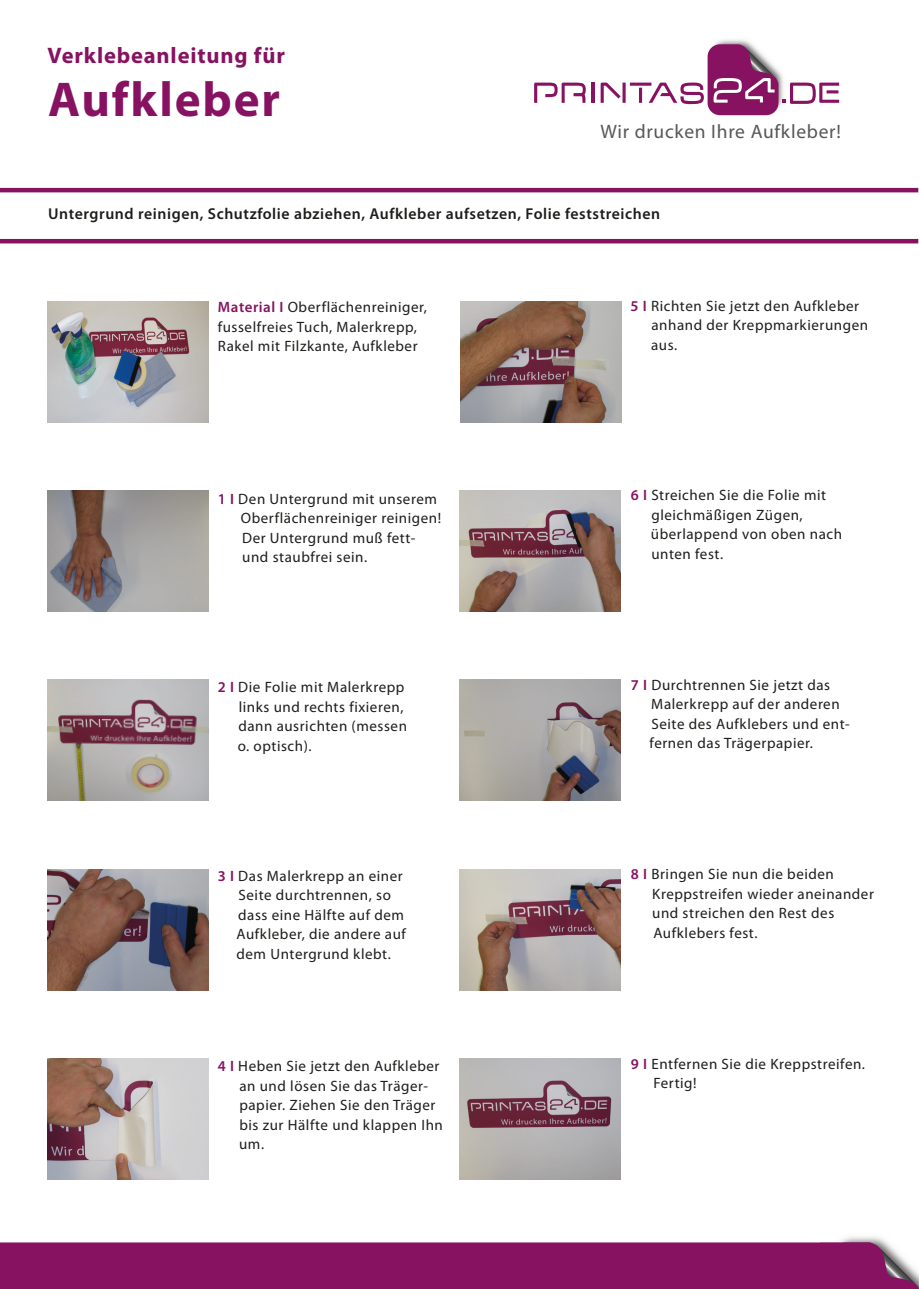
<style>
.page{position:relative;width:919px;height:1289px;background:#fff}
.page>*{position:absolute;margin:0;border:0;box-sizing:border-box;transform-origin:0 0}
.t1{font:700 49.05px "Myriad Pro";letter-spacing:.035em;color:#871262}
.t2{font:700 22.5px "Myriad Pro";letter-spacing:.035em;color:#871262}
.t3{font:19.5px "Myriad Pro";letter-spacing:.035em;color:#575756}
.t4{font:600 15.75px "Myriad Pro";letter-spacing:.035em;color:#1d1d1b}
.t5{font:15px/19.5px "Myriad Pro";letter-spacing:.035em;color:#1d1d1b}
.s1{font-weight:600;color:#871262}
</style>
<div class="page">
<img style="left:48px;top:490px;width:160px;height:121px">
<img style="left:48px;top:301px;width:160px;height:121px">
<img style="left:48px;top:680px;width:160px;height:121px">
<img style="left:48px;top:869px;width:160px;height:121px">
<img style="left:48px;top:1058px;width:160px;height:121px">
<img style="left:460px;top:301px;width:161px;height:121px">
<img style="left:459px;top:490px;width:161px;height:121px">
<img style="left:459px;top:679px;width:161px;height:121px">
<img style="left:459px;top:869px;width:161px;height:121px">
<img style="left:459px;top:1058px;width:161px;height:121px">
<div style="left:0;top:1242px;width:918px;height:46px;background:#871262"></div>
<hr style="left:0;top:188px;width:918px;height:4px;background:#871262">
<hr style="left:0;top:239px;width:918px;height:4px;background:#871262">
<img style="left:715px;top:39px;width:53px;height:77px">
<hr style="left:591px;top:83px;width:3px;height:20px;background:#871262">
<svg style="left:600px;top:83px;width:25px;height:20px"></svg>
<hr style="left:639px;top:88px;width:3px;height:15px;background:#871262">
<hr style="left:630px;top:83px;width:21px;height:3px;background:#871262">
<svg style="left:534px;top:83px;width:51px;height:20px"></svg>
<svg style="left:648px;top:44px;width:191px;height:71px"></svg>
<h2 class="t2" style="left:48px;top:40px;width:239px">Verklebeanleitung für</h2>
<h1 class="t1" style="left:48px;top:68px;width:233px">Aufkleber</h1>
<h3 class="t3" style="left:600px;top:119px;width:242px">Wir drucken Ihre Aufkleber!</h3>
<p class="t4" style="left:48px;top:205px;width:613px">Untergrund reinigen, Schutzfolie abziehen, Aufkleber aufsetzen, Folie feststreichen</p>
<p class="t5" style="left:218px;top:297px;width:210px"><span class="s1">Material I</span> Oberflächenreiniger, fusselfreies Tuch, Malerkrepp,<br>Rakel mit Filzkante, Aufkleber</p>
<p class="t5" style="left:241px;top:489px;width:202px;text-indent:-23px"><span class="s1">1 I</span> Den Untergrund mit unserem<br>Oberflächenreiniger reinigen!<br>Der Untergrund muß fett&shy;und staubfrei sein.</p>
<p class="t5" style="left:238px;top:677px;width:171px;text-indent:-20px"><span class="s1">2 I</span> Die Folie mit Malerkrepp links und rechts fixieren, dann ausrichten (messen o. optisch).</p>
<p class="t5" style="left:236px;top:866px;width:171px;text-indent:-19px"><span class="s1">3 I</span> Das Malerkrepp an einer<br>Seite durchtrennen, so dass eine Hälfte auf dem<br>Aufkleber, die andere auf dem Untergrund klebt.</p>
<p class="t5" style="left:239px;top:1056px;width:205px;text-indent:-21px"><span class="s1">4 I</span> Heben Sie jetzt den Aufkleber an und lösen Sie das Träger&shy;papier. Ziehen Sie den Träger bis zur Hälfte und klappen Ihn um.</p>
<p class="t5" style="left:651px;top:296px;width:218px;text-indent:-20px"><span class="s1">5 I</span> Richten Sie jetzt den Aufkleber anhand der Kreppmarkierungen aus.</p>
<p class="t5" style="left:650px;top:485px;width:193px;text-indent:-20px"><span class="s1">6 I</span> Streichen Sie die Folie mit gleichmäßigen Zügen, überlappend von oben nach unten fest.</p>
<p class="t5" style="left:649px;top:674px;width:202px;text-indent:-19px"><span class="s1">7 I</span> Durchtrennen Sie jetzt das<br>Malerkrepp auf der anderen<br>Seite des Aufklebers und ent&shy;fernen das Trägerpapier.</p>
<p class="t5" style="left:652px;top:864px;width:223px;text-indent:-21px"><span class="s1">8 I</span> Bringen Sie nun die beiden<br>Kreppstreifen wieder aneinander und streichen den Rest des<br>Aufklebers fest.</p>
<p class="t5" style="left:653px;top:1053px;width:213px;text-indent:-22px"><span class="s1">9 I</span> Entfernen Sie die Kreppstreifen.<br>Fertig!</p>
</div>
